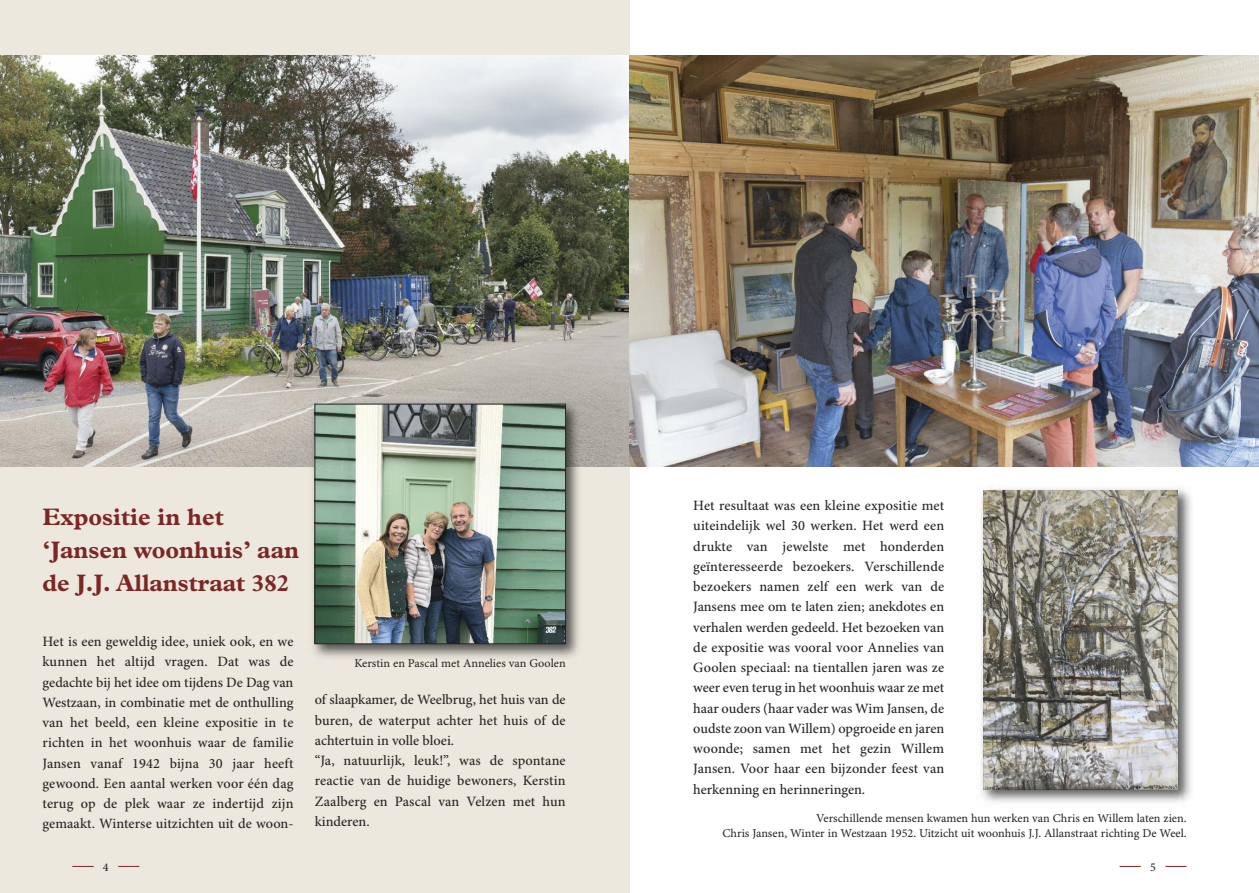
<style>
.page{position:relative;width:1259px;height:893px;background:#fff}
.page>*{position:absolute;margin:0;border:0;box-sizing:border-box;transform-origin:0 0}
.t1{font:700 24px/33px "Plantin Std";color:#7d2724}
.t2{font:500 14.25px/20.2px "Minion Pro";letter-spacing:.005em;color:#272526;text-align:justify}
.t3{font:12px/15px "Minion Pro Capt";color:#272526;text-align:right}
.t4{font:500 12px "Minion Pro";color:#272526}
</style>
<div class="page">
<div style="left:0;top:0;width:629px;height:893px;background:#ece8de"></div>
<svg style="left:1165px;top:866px;width:21px;height:1px"></svg>
<svg style="left:1119px;top:866px;width:21px;height:1px"></svg>
<svg style="left:118px;top:866px;width:21px;height:1px"></svg>
<svg style="left:72px;top:866px;width:22px;height:1px"></svg>
<img style="left:0;top:55px;width:629px;height:412px">
<img style="left:629px;top:55px;width:630px;height:412px">
<img style="left:308px;top:398px;width:277px;height:260px">
<img style="left:317px;top:406px;width:247px;height:236px">
<div style="left:315px;top:404px;width:251px;height:240px;border:1px solid #272526"></div>
<img style="left:981px;top:488px;width:211px;height:315px">
<img style="left:984px;top:490px;width:193px;height:299px">
<p class="t1" style="left:43px;top:503px;width:258px">Expositie in het ‘Jansen woonhuis’ aan de J.J. Allanstraat 382</p>
<p class="t2" style="left:693px;top:497px;width:252px">Het resultaat was een kleine expositie met uiteindelijk wel 30 werken. Het werd een drukte van jewelste met honderden geïnteresseerde bezoekers. Verschillende bezoekers namen zelf een werk van de Jansens mee om te laten zien; anekdotes en verhalen werden gedeeld. Het bezoeken van de expositie was vooral voor Annelies van Goolen speciaal: na tientallen jaren was ze weer even terug in het woonhuis waar ze met haar ouders (haar vader was Wim Jansen, de oudste zoon van Willem) opgroeide en jaren woonde; samen met het gezin Willem Jansen. Voor haar een bijzonder feest van herkenning en herinneringen.</p>
<p class="t2" style="left:43px;top:633px;width:252px">Het is een geweldig idee, uniek ook, en we kunnen het altijd vragen. Dat was de gedachte bij het idee om tijdens De Dag van Westzaan, in combinatie met de onthulling van het beeld, een kleine expositie in te richten in het woonhuis waar de familie Jansen vanaf 1942 bijna 30 jaar heeft gewoond. Een aantal werken voor één dag terug op de plek waar ze indertijd zijn gemaakt. Winterse uitzichten uit de woon-</p>
<p class="t3" style="left:354px;top:656px;width:213px">Kerstin en Pascal met Annelies van Goolen</p>
<p class="t2" style="left:315px;top:691px;width:252px;text-align:left">of slaapkamer, de Weelbrug, het huis van de buren, de waterput achter het huis of de achtertuin in volle bloei.<br>“Ja, natuurlijk, leuk!”, was de spontane reactie van de huidige bewoners, Kerstin Zaalberg en Pascal van Velzen met hun kinderen.</p>
<p class="t3" style="left:722px;top:811px;width:466px">Verschillende mensen kwamen hun werken van Chris en Willem laten zien.<br>Chris Jansen, Winter in Westzaan 1952. Uitzicht uit woonhuis J.J. Allanstraat richting De Weel.</p>
<p class="t4" style="left:103px;top:863px;width:7px">4</p>
<p class="t4" style="left:1150px;top:863px;width:7px">5</p>
</div>
